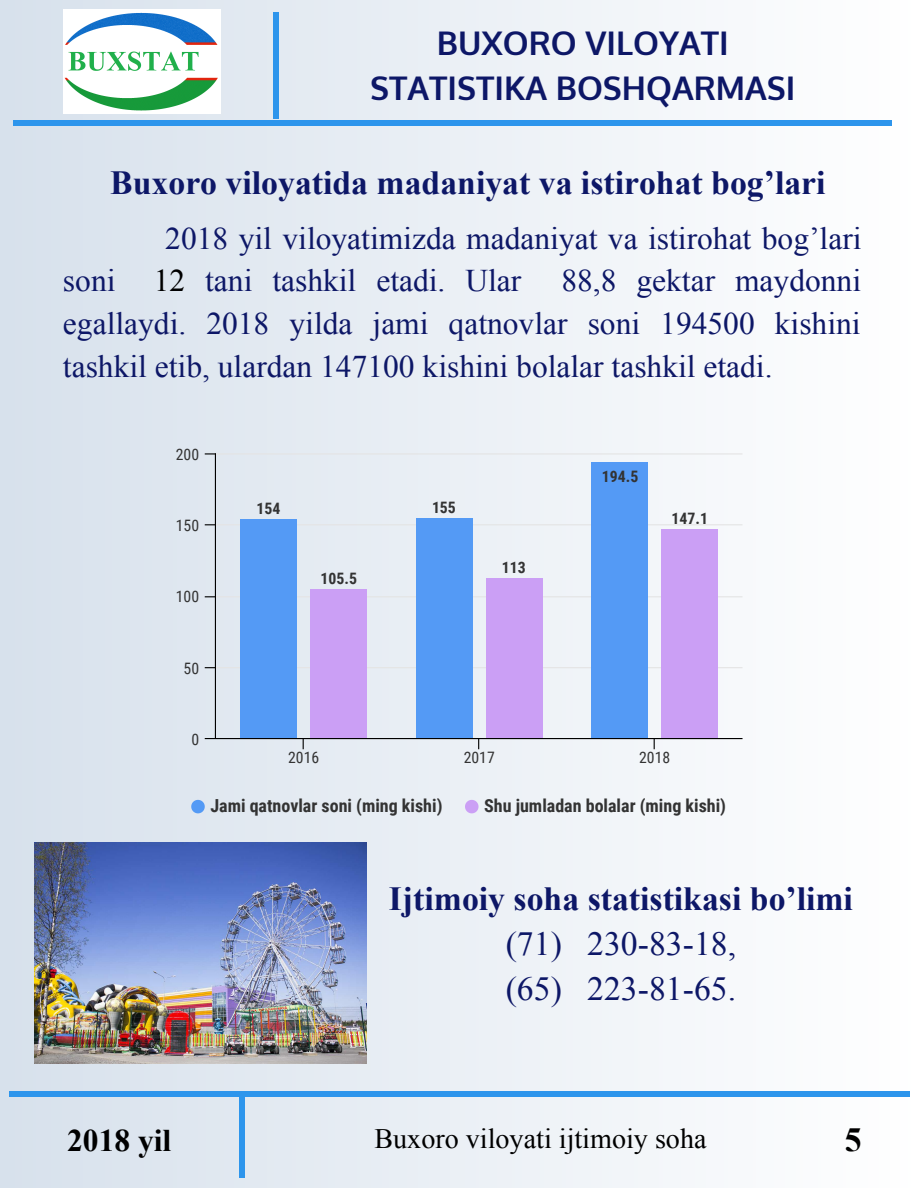
<style>
.page{position:relative;width:918px;height:1188px;background:#fff}
.page>*{position:absolute;margin:0;border:0;box-sizing:border-box;transform-origin:0 0}
.t1{font:700 33.75px "Times New Roman";color:#0d1767}
.t2{font:33.75px/45px "Times New Roman";color:#0d1767}
.t3{font:700 33.75px "Times New Roman";color:#000}
.t4{font:700 32.7px/45px "Oxygen";color:#0d1767;text-align:center}
.t5{font:31.5px/42.8px "Times New Roman";color:#0d1767}
.t6{font:700 31.5px "Times New Roman";color:#000}
.t7{font:28.2px "Times New Roman";color:#000}
.t8{font:700 18px "Roboto Condensed";color:#333}
.t9{font:700 15.75px "Roboto Condensed";color:#333}
.t10{font:15.75px "Roboto Condensed";color:#333}
.s1{color:#000}
</style>
<div class="page">
<div style="left:0;top:0;width:918px;height:1188px;background:linear-gradient(to right,#d6e0eb,#fff)"></div>
<div style="left:14px;top:120px;width:878px;height:6px;background:#2d95ec"></div>
<div style="left:9px;top:1091px;width:900px;height:6px;background:#2d95ec"></div>
<div style="left:273px;top:12px;width:6px;height:107px;background:#2d95ec"></div>
<div style="left:240px;top:1097px;width:5px;height:81px;background:#2d95ec"></div>
<img style="left:63px;top:9px;width:157px;height:105px">
<hr style="left:216px;top:453px;width:527px;height:1px;background:#e4e4e4">
<hr style="left:216px;top:524px;width:527px;height:1px;background:#e4e4e4">
<hr style="left:216px;top:596px;width:527px;height:1px;background:#e4e4e4">
<hr style="left:216px;top:667px;width:527px;height:1px;background:#e4e4e4">
<hr style="left:216px;top:738px;width:527px;height:1px;background:#000">
<hr style="left:215px;top:453px;width:1px;height:285px;background:#000">
<div style="left:241px;top:520px;width:56px;height:218px;background:#549af5"></div>
<div style="left:416px;top:519px;width:57px;height:219px;background:#549af5"></div>
<div style="left:592px;top:462px;width:56px;height:276px;background:#549af5"></div>
<div style="left:311px;top:589px;width:56px;height:149px;background:#cb9ff5"></div>
<div style="left:486px;top:578px;width:56px;height:160px;background:#cb9ff5"></div>
<div style="left:662px;top:530px;width:56px;height:208px;background:#cb9ff5"></div>
<svg style="left:191px;top:800px;width:14px;height:13px"></svg>
<svg style="left:465px;top:800px;width:14px;height:13px"></svg>
<img style="left:35px;top:843px;width:332px;height:220px">
<p class="t4" style="left:370px;top:22px;width:427px">BUXORO VILOYATI<br>STATISTIKA BOSHQARMASI</p>
<p class="t1" style="left:110px;top:159px;width:717px">Buxoro viloyatida madaniyat va istirohat bog’lari</p>
<p class="t5" style="left:63px;top:216px;width:800px;text-indent:102px">2018 yil viloyatimizda madaniyat va istirohat bog’lari soni <span class="s1">12</span> tani tashkil etadi. Ular</p>
<p class="t5" style="left:63px;top:259px;width:800px;text-align:justify;text-indent:498px">88,8 gektar maydonni egallaydi. 2018 yilda jami qatnovlar soni 194500 kishini tashkil etib, ulardan 147100 kishini bolalar tashkil etadi.</p>
<p class="t10" style="left:176px;top:443px;width:25px">200</p>
<p class="t10" style="left:176px;top:515px;width:25px">150</p>
<p class="t10" style="left:176px;top:586px;width:25px">100</p>
<p class="t10" style="left:184px;top:657px;width:17px">50</p>
<p class="t9" style="left:256px;top:497px;width:25px">154</p>
<p class="t9" style="left:432px;top:496px;width:25px">155</p>
<p class="t9" style="left:321px;top:567px;width:38px">105.5</p>
<p class="t9" style="left:502px;top:556px;width:25px">113</p>
<p class="t9" style="left:602px;top:465px;width:38px">194.5</p>
<p class="t9" style="left:672px;top:508px;width:38px">147.1</p>
<p class="t10" style="left:191px;top:728px;width:9px">0</p>
<p class="t10" style="left:288px;top:746px;width:33px">2016</p>
<p class="t10" style="left:464px;top:746px;width:33px">2017</p>
<p class="t10" style="left:639px;top:746px;width:33px">2018</p>
<p class="t8" style="left:210px;top:793px;width:234px">Jami qatnovlar soni (ming kishi)</p>
<p class="t8" style="left:484px;top:793px;width:243px">Shu jumladan bolalar (ming kishi)</p>
<p class="t1" style="left:389px;top:876px;width:466px">Ijtimoiy soha statistikasi bo’limi</p>
<p class="t2" style="left:506px;top:921px;width:232px">(71) 230-83-18, (65) 223-81-65.</p>
<p class="t6" style="left:67px;top:1119px;width:106px">2018 yil</p>
<p class="t7" style="left:374px;top:1119px;width:334px">Buxoro viloyati ijtimoiy soha</p>
<p class="t3" style="left:845px;top:1116px;width:18px">5</p>
</div>
